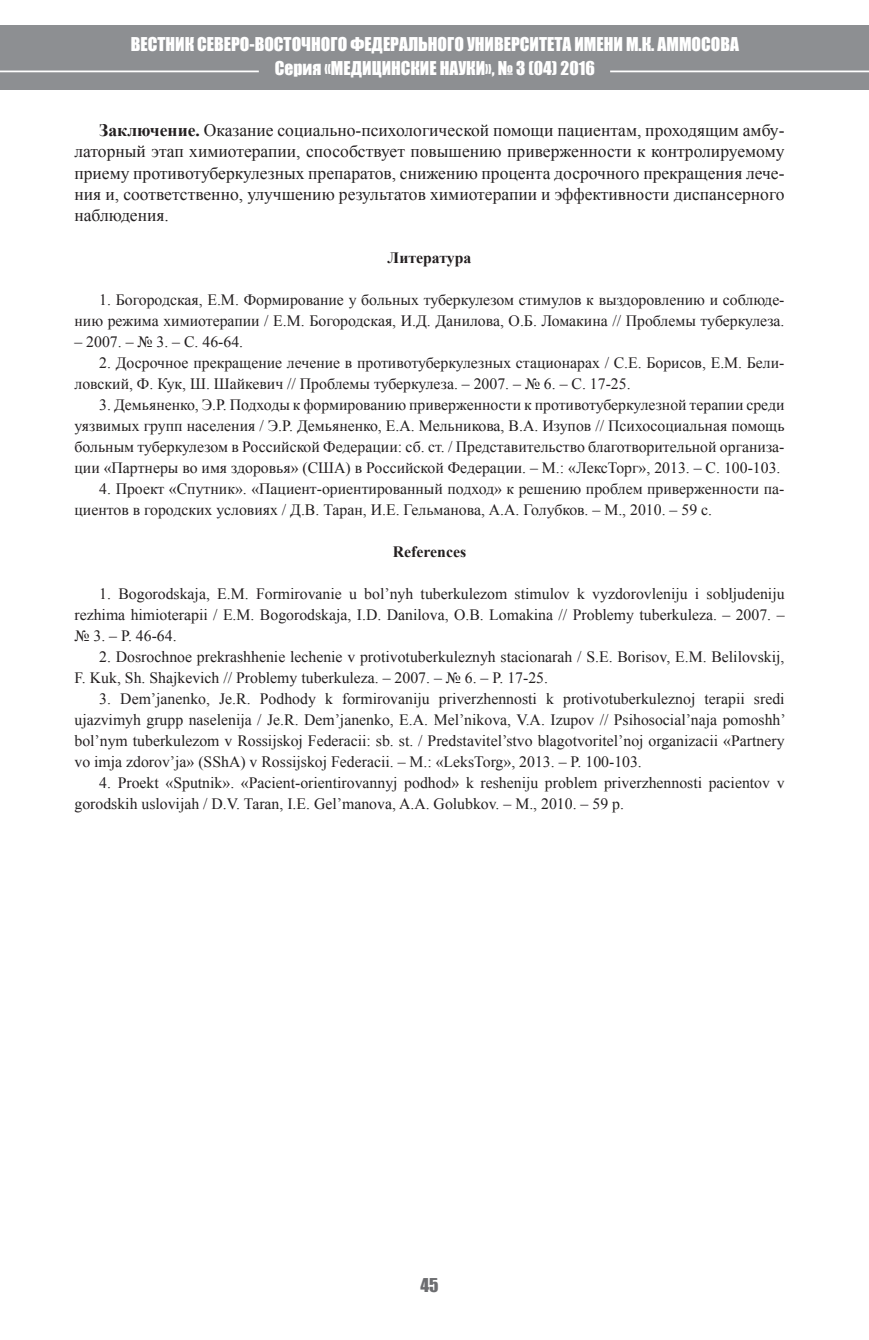
<style>
.page{position:relative;width:869px;height:1340px;background:#fff}
.page>*{position:absolute;margin:0;border:0;box-sizing:border-box;transform-origin:0 0}
.Обычный{font:17.5px/21.2px "Times New Roman";color:#231f20;text-align:justify}
.t1{font:17.5px/24.5px "Impact";color:#fff;text-align:center}
.t2{font:17.5px "Impact";color:#6c6d70}
.Обычный-2{font:15.75px/21px "Times New Roman";color:#231f20;text-align:justify}
.Абзац_списка{font:15.75px/21px "Times New Roman";color:#231f20}
.Обычный-3{font:700 15.75px "Times New Roman";color:#231f20}
.s1{font-weight:700}
</style>
<div class="page">
<div style="left:0;top:25px;width:868px;height:64px;background:#8d8f92"></div>
<hr style="left:0;top:71px;width:259px;height:1px;background:#fff">
<hr style="left:610px;top:71px;width:258px;height:1px;background:#fff">
<p class="t1" style="left:131px;top:31px;width:609px">ВЕСТНИК СЕВЕРО-ВОСТОЧНОГО ФЕДЕРАЛЬНОГО УНИВЕРСИТЕТА ИМЕНИ М.К. АММОСОВА<br>Серия «МЕДИЦИНСКИЕ НАУКИ», № 3 (04) 2016</p>
<p class="Обычный" style="left:74px;top:119px;width:711px;text-indent:25px"><span class="s1">Заключение.</span> Оказание социально-психологической помощи пациентам, проходящим амбу&shy;латорный этап химиотерапии, способствует повышению приверженности к контролируемому приему противотуберкулезных препаратов, снижению процента досрочного прекращения лече&shy;ния и, соответственно, улучшению результатов химиотерапии и эффективности диспансерного наблюдения.</p>
<p class="Обычный-3" style="left:387px;top:247px;width:85px">Литература</p>
<p class="Абзац_списка" style="left:74px;top:289px;width:711px;text-align:right">1. Богородская, Е.М. Формирование у больных туберкулезом стимулов к выздоровлению и соблюде&shy;нию режима химиотерапии / Е.М. Богородская, И.Д. Данилова, О.Б. Ломакина // Проблемы туберкулеза.</p>
<p class="Абзац_списка" style="left:74px;top:331px;width:170px">– 2007. – № 3. – С. 46-64.</p>
<p class="Абзац_списка" style="left:74px;top:352px;width:711px;text-indent:25px">2. Досрочное прекращение лечение в противотуберкулезных стационарах / С.Е. Борисов, Е.М. Бели&shy;ловский, Ф. Кук, Ш. Шайкевич // Проблемы туберкулеза. – 2007. – № 6. – С. 17-25.</p>
<p class="Абзац_списка" style="left:74px;top:394px;width:711px;text-align:justify;text-indent:25px">3. Демьяненко, Э.Р. Подходы к формированию приверженности к противотуберкулезной терапии среди уязвимых групп населения / Э.Р. Демьяненко, Е.А. Мельникова, В.А. Изупов // Психосоциальная помощь больным туберкулезом в Российской Федерации: сб. ст. / Представительство благотворительной организа&shy;ции «Партнеры во имя здоровья» (США) в Российской Федерации. – М.: «ЛексТорг», 2013. – С. 100-103.</p>
<p class="Абзац_списка" style="left:74px;top:478px;width:711px;text-indent:25px">4. Проект «Спутник». «Пациент-ориентированный подход» к решению проблем приверженности па&shy;циентов в городских условиях / Д.В. Таран, И.Е. Гельманова, А.А. Голубков. – М., 2010. – 59 с.</p>
<p class="Обычный-3" style="left:393px;top:541px;width:75px">References</p>
<p class="Обычный-2" style="left:74px;top:583px;width:711px;text-indent:25px">1. Bogorodskaja, E.M. Formirovanie u bol’nyh tuberkulezom stimulov k vyzdorovleniju i sobljudeniju rezhima himioterapii / E.M. Bogorodskaja, I.D. Danilova, O.B. Lomakina // Problemy tuberkuleza. – 2007. – № 3. – P. 46-64.</p>
<p class="Обычный-2" style="left:74px;top:646px;width:711px;text-indent:25px">2. Dosrochnoe prekrashhenie lechenie v protivotuberkuleznyh stacionarah / S.E. Borisov, E.M. Belilovskij,<br>F. Kuk, Sh. Shajkevich // Problemy tuberkuleza. – 2007. – № 6. – P. 17-25.</p>
<p class="Обычный-2" style="left:74px;top:688px;width:712px;text-indent:25px">3. Dem’janenko, Je.R. Podhody k formirovaniju priverzhennosti k protivotuberkuleznoj terapii sredi ujazvimyh grupp naselenija / Je.R. Dem’janenko, E.A. Mel’nikova, V.A. Izupov // Psihosocial’naja pomoshh’ bol’nym tuberkulezom v Rossijskoj Federacii: sb. st. / Predstavitel’stvo blagotvoritel’noj organizacii «Partnery vo imja zdorov’ja» (SShA) v Rossijskoj Federacii. – M.: «LeksTorg», 2013. – P. 100-103.</p>
<p class="Обычный-2" style="left:74px;top:772px;width:711px;text-indent:25px">4. Proekt «Sputnik». «Pacient-orientirovannyj podhod» k resheniju problem priverzhennosti pacientov v gorodskih uslovijah / D.V. Taran, I.E. Gel’manova, A.A. Golubkov. – M., 2010. – 59 p.</p>
<p class="t2" style="left:420px;top:1271px;width:20px">45</p>
</div>
